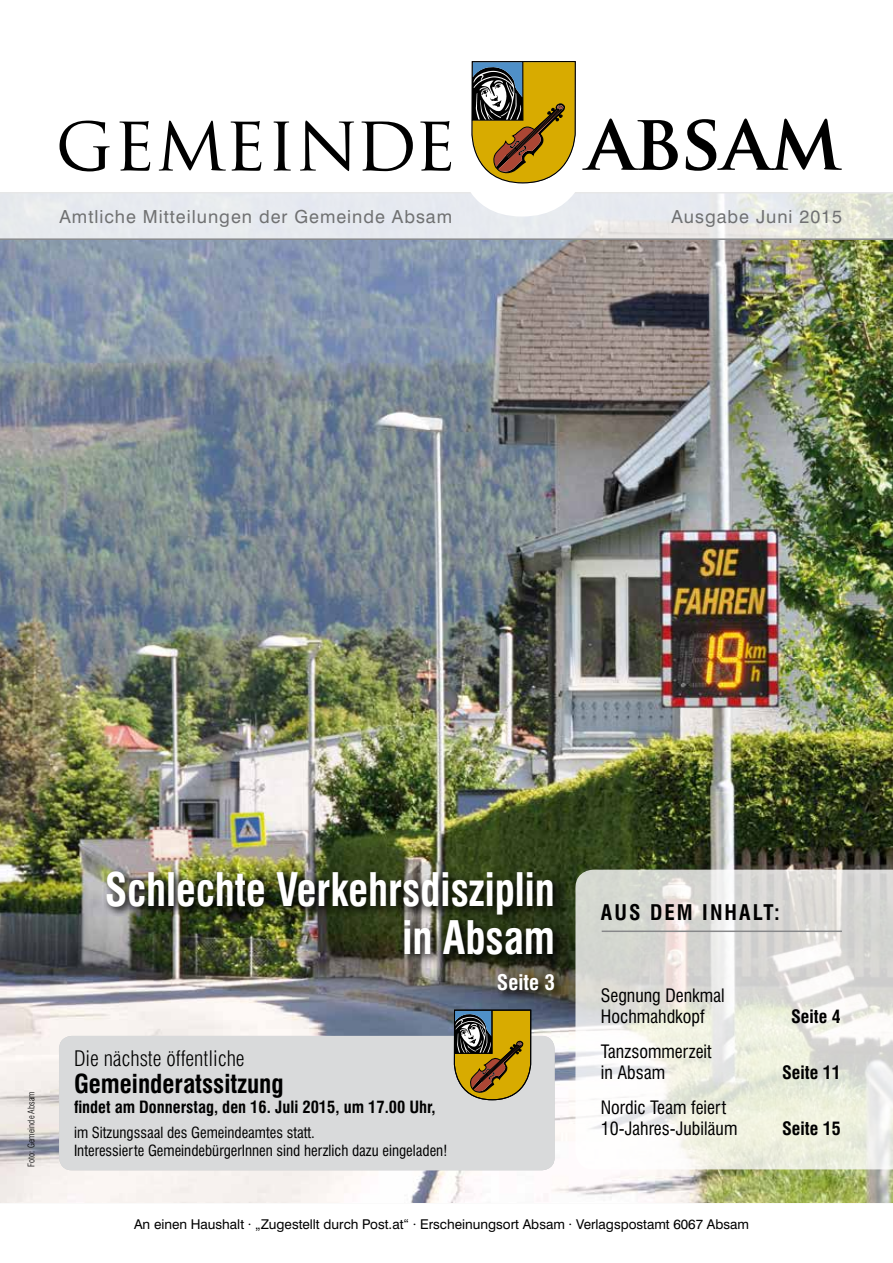
<style>
.page{position:relative;width:893px;height:1263px;background:#fff}
.page>*{position:absolute;margin:0;border:0;box-sizing:border-box;transform-origin:0 0}
.t1{font:700 condensed 45px/48px "Swiss 721 BT";color:#fff;text-align:right;scale:.92 1}
.t2{font:700 condensed 25.5px "Swiss 721 BT";color:#000}
.t3{font:300 condensed 21px "Swiss 721 BT";color:#000}
.t4{font:700 condensed 21px "Swiss 721 BT";letter-spacing:.1em;color:#000}
.t5{font:700 condensed 21px "Swiss 721 BT";color:#fff}
.t6{font:condensed 18px/21px "Swiss 721 BT";color:#000}
.t7{font:18px "Swiss 721 BT";letter-spacing:.055em;color:#707172}
.t8{font:700 condensed 18px "Swiss 721 BT";color:#000}
.t9{font:700 condensed 16.5px "Swiss 721 BT";color:#000}
.t10{font:condensed 15px/18px "Swiss 721 BT";color:#000}
.t11{font:13.5px "Swiss 721 BT";color:#000}
.t12{font:300 condensed 9px "Swiss 721 BT";color:#000}
</style>
<div class="page">
<img style="left:0;top:240px;width:893px;height:963px">
<svg style="left:0;top:192px;width:893px;height:46px;background:#e7e9eb"></svg>
<hr style="left:0;top:238px;width:893px;height:2px;background:#87888a">
<img style="left:103px;top:867px;width:463px;height:135px">
<div style="left:59px;top:1036px;width:496px;height:134px;background:#d9dadb"></div>
<svg style="left:454px;top:1009px;width:77px;height:92px;background:#9b822e"></svg>
<svg style="left:60px;top:121px;width:50px;height:50px"></svg>
<svg style="left:119px;top:121px;width:31px;height:50px"></svg>
<svg style="left:159px;top:121px;width:102px;height:50px"></svg>
<svg style="left:274px;top:121px;width:17px;height:50px"></svg>
<svg style="left:300px;top:121px;width:54px;height:50px"></svg>
<svg style="left:361px;top:121px;width:52px;height:50px"></svg>
<svg style="left:420px;top:121px;width:31px;height:50px"></svg>
<svg style="left:686px;top:119px;width:156px;height:52px"></svg>
<svg style="left:459px;top:61px;width:219px;height:155px"></svg>
<svg style="left:575px;top:870px;width:318px;height:299px"></svg>
<hr style="left:602px;top:930px;width:240px;height:2px;background:#87888a">
<p class="t7" style="left:60px;top:205px;width:394px">Amtliche Mitteilungen der Gemeinde Absam</p>
<p class="t7" style="left:671px;top:205px;width:172px">Ausgabe Juni 2015</p>
<p class="t12" style="left:26px;top:1166px;width:76px;rotate:-90deg">Foto: Gemeinde Absam</p>
<h1 class="t1" style="left:105px;top:865px;width:491px">Schlechte Verkehrsdisziplin in Absam</h1>
<h3 class="t5" style="left:497px;top:969px;width:60px">Seite 3</h3>
<h3 class="t3" style="left:74px;top:1046px;width:172px">Die nächste öffentliche</h3>
<h2 class="t2" style="left:74px;top:1068px;width:211px">Gemeinderatssitzung</h2>
<p class="t9" style="left:74px;top:1097px;width:363px">findet am Donnerstag, den 16. Juli 2015, um 17.00 Uhr,</p>
<p class="t10" style="left:74px;top:1124px;width:375px">im Sitzungssaal des Gemeindeamtes statt.<br>Interessierte GemeindebürgerInnen sind herzlich dazu eingeladen!</p>
<h3 class="t4" style="left:601px;top:900px;width:181px">AUS DEM INHALT:</h3>
<p class="t6" style="left:601px;top:985px;width:126px">Segnung Denkmal<br>Hochmahdkopf</p>
<p class="t8" style="left:791px;top:1006px;width:51px">Seite 4</p>
<p class="t6" style="left:601px;top:1041px;width:112px">Tanzsommerzeit in Absam</p>
<p class="t6" style="left:601px;top:1097px;width:138px">Nordic Team feiert<br>10-Jahres-Jubiläum</p>
<p class="t8" style="left:782px;top:1062px;width:60px">Seite 11</p>
<p class="t8" style="left:782px;top:1118px;width:60px">Seite 15</p>
<p class="t11" style="left:134px;top:1216px;width:616px">An einen Haushalt · „Zugestellt durch Post.at“ · Erscheinungsort Absam · Verlagspostamt 6067 Absam</p>
</div>
